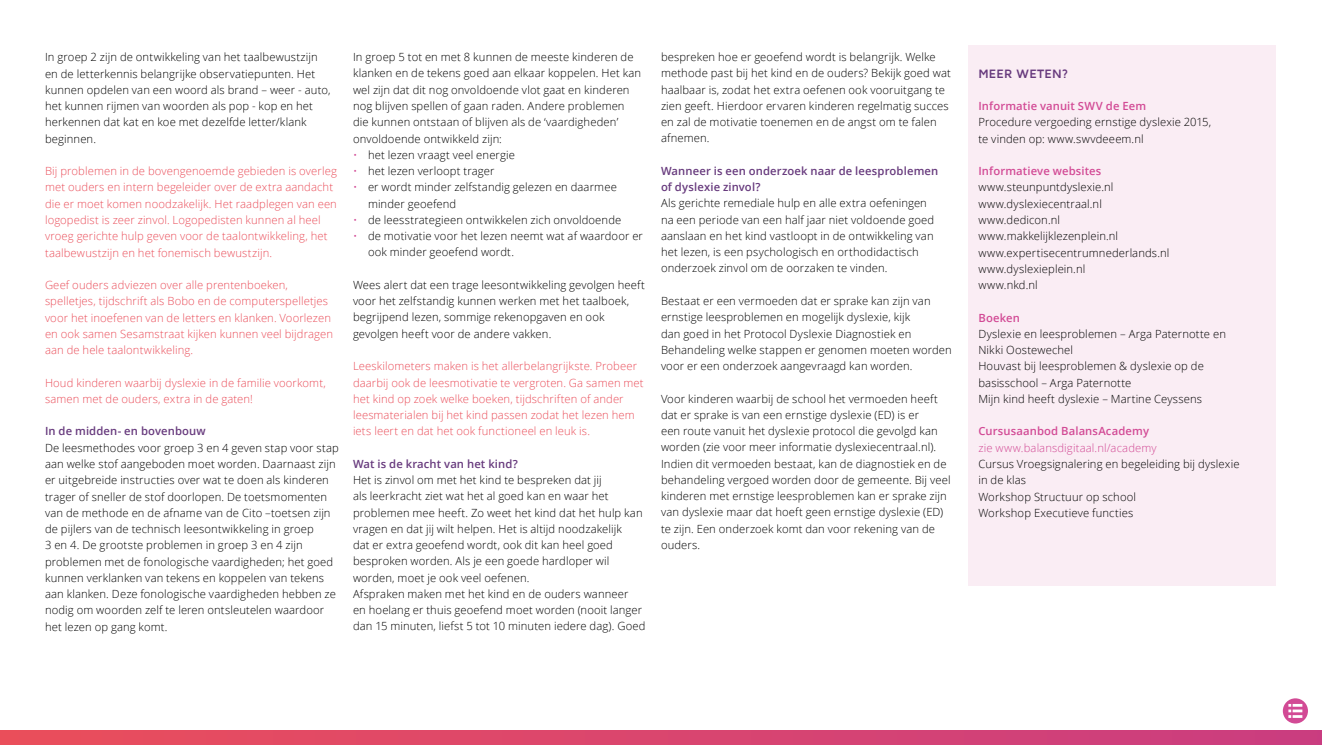
<style>
.page{position:relative;width:1322px;height:745px;background:#fff}
.page>*{position:absolute;margin:0;border:0;box-sizing:border-box;transform-origin:0 0}
.t1{font:700 12.5px "Maven Pro";letter-spacing:.02em;color:#673a7d}
.t2{font:300 11.25px/16.2px "Open Sans";letter-spacing:.01em;color:#000}
.t3{font:300 11.25px/16.2px "Open Sans";letter-spacing:.01em;color:#ea4e5a}
.t4{font:600 11.25px/16.2px "Open Sans";letter-spacing:.01em;color:#673a7d}
.t5{font:600 11.25px "Open Sans";letter-spacing:.01em;color:#d24a95}
.t6{font:300 11.25px "Open Sans";letter-spacing:.01em;color:#d24a95}
.s1{color:#d24a95}
</style>
<div class="page">
<svg style="left:0;top:730px;width:1322px;height:14px;background:#d9456d"></svg>
<svg style="left:1283px;top:698px;width:25px;height:25px"></svg>
<div style="left:968px;top:45px;width:307px;height:540px;background:#faedf4"></div>
<p class="t2" style="left:45px;top:49px;width:287px">In groep 2 zijn de ontwikkeling van het taalbewustzijn en de letterkennis belangrijke observatiepunten. Het kunnen opdelen van een woord als brand – weer - auto, het kunnen rijmen van woorden als pop - kop en het herkennen dat kat en koe met dezelfde letter/klank beginnen.</p>
<p class="t3" style="left:45px;top:162px;width:293px">Bij problemen in de bovengenoemde gebieden is overleg met ouders en intern begeleider over de extra aandacht die er moet komen noodzakelijk. Het raadplegen van een logopedist is zeer zinvol. Logopedisten kunnen al heel vroeg gerichte hulp geven voor de taalontwikkeling, het taalbewustzijn en het fonemisch bewustzijn.</p>
<p class="t3" style="left:45px;top:276px;width:289px">Geef ouders adviezen over alle prentenboeken, spelletjes, tijdschrift als Bobo en de computerspelletjes voor het inoefenen van de letters en klanken. Voorlezen en ook samen Sesamstraat kijken kunnen veel bijdragen aan de hele taalontwikkeling.</p>
<p class="t3" style="left:45px;top:374px;width:282px">Houd kinderen waarbij dyslexie in de familie voorkomt, samen met de ouders, extra in de gaten!</p>
<p class="t4" style="left:45px;top:422px;width:162px">In de midden- en bovenbouw</p>
<p class="t2" style="left:45px;top:439px;width:295px">De leesmethodes voor groep 3 en 4 geven stap voor stap aan welke stof aangeboden moet worden. Daarnaast zijn er uitgebreide instructies over wat te doen als kinderen trager of sneller de stof doorlopen. De toetsmomenten van de methode en de afname van de Cito –toetsen zijn de pijlers van de technisch leesontwikkeling in groep<br>3 en 4. De grootste problemen in groep 3 en 4 zijn problemen met de fonologische vaardigheden; het goed kunnen verklanken van tekens en koppelen van tekens aan klanken. Deze fonologische vaardigheden hebben ze nodig om woorden zelf te leren ontsleutelen waardoor het lezen op gang komt.</p>
<p class="t2" style="left:353px;top:49px;width:290px">In groep 5 tot en met 8 kunnen de meeste kinderen de klanken en de tekens goed aan elkaar koppelen. Het kan wel zijn dat dit nog onvoldoende vlot gaat en kinderen nog blijven spellen of gaan raden. Andere problemen die kunnen ontstaan of blijven als de ‘vaardigheden’ onvoldoende ontwikkeld zijn:</p>
<p class="t2" style="left:353px;top:146px;width:163px"><span class="s1">•</span> het lezen vraagt veel energie</p>
<p class="t2" style="left:353px;top:162px;width:143px"><span class="s1">•</span> het lezen verloopt trager</p>
<p class="t2" style="left:368px;top:179px;width:250px;text-indent:-15px"><span class="s1">•</span> er wordt minder zelfstandig gelezen en daarmee minder geoefend</p>
<p class="t2" style="left:353px;top:211px;width:270px"><span class="s1">•</span> de leesstrategieen ontwikkelen zich onvoldoende</p>
<p class="t2" style="left:368px;top:227px;width:276px;text-indent:-15px"><span class="s1">•</span> de motivatie voor het lezen neemt wat af waardoor er ook minder geoefend wordt.</p>
<p class="t2" style="left:353px;top:276px;width:293px">Wees alert dat een trage leesontwikkeling gevolgen heeft voor het zelfstandig kunnen werken met het taalboek, begrijpend lezen, sommige rekenopgaven en ook gevolgen heeft voor de andere vakken.</p>
<p class="t3" style="left:353px;top:357px;width:292px">Leeskilometers maken is het allerbelangrijkste. Probeer daarbij ook de leesmotivatie te vergroten. Ga samen met het kind op zoek welke boeken, tijdschriften of ander leesmaterialen bij het kind passen zodat het lezen hem iets leert en dat het ook functioneel en leuk is.</p>
<p class="t4" style="left:353px;top:455px;width:166px">Wat is de kracht van het kind?</p>
<p class="t2" style="left:353px;top:471px;width:294px">Het is zinvol om met het kind te bespreken dat jij<br>als leerkracht ziet wat het al goed kan en waar het problemen mee heeft. Zo weet het kind dat het hulp kan vragen en dat jij wilt helpen. Het is altijd noodzakelijk<br>dat er extra geoefend wordt, ook dit kan heel goed besproken worden. Als je een goede hardloper wil worden, moet je ook veel oefenen.<br>Afspraken maken met het kind en de ouders wanneer<br>en hoelang er thuis geoefend moet worden (nooit langer dan 15 minuten, liefst 5 tot 10 minuten iedere dag). Goed</p>
<p class="t2" style="left:661px;top:48px;width:291px">bespreken hoe er geoefend wordt is belangrijk. Welke methode past bij het kind en de ouders? Bekijk goed wat haalbaar is, zodat het extra oefenen ook vooruitgang te zien geeft. Hierdoor ervaren kinderen regelmatig succes en zal de motivatie toenemen en de angst om te falen afnemen.</p>
<p class="t4" style="left:661px;top:162px;width:279px">Wanneer is een onderzoek naar de leesproblemen of dyslexie zinvol?</p>
<p class="t2" style="left:661px;top:195px;width:275px">Als gerichte remediale hulp en alle extra oefeningen na een periode van een half jaar niet voldoende goed aanslaan en het kind vastloopt in de ontwikkeling van het lezen, is een psychologisch en orthodidactisch onderzoek zinvol om de oorzaken te vinden.</p>
<p class="t2" style="left:661px;top:292px;width:292px">Bestaat er een vermoeden dat er sprake kan zijn van ernstige leesproblemen en mogelijk dyslexie, kijk<br>dan goed in het Protocol Dyslexie Diagnostiek en Behandeling welke stappen er genomen moeten worden voor er een onderzoek aangevraagd kan worden.</p>
<p class="t2" style="left:661px;top:390px;width:291px">Voor kinderen waarbij de school het vermoeden heeft dat er sprake is van een ernstige dyslexie (ED) is er<br>een route vanuit het dyslexie protocol die gevolgd kan worden (zie voor meer informatie dyslexiecentraal.nl).<br>Indien dit vermoeden bestaat, kan de diagnostiek en de behandeling vergoed worden door de gemeente. Bij veel kinderen met ernstige leesproblemen kan er sprake zijn van dyslexie maar dat hoeft geen ernstige dyslexie (ED) te zijn. Een onderzoek komt dan voor rekening van de ouders.</p>
<p class="t1" style="left:978px;top:67px;width:91px">MEER WETEN?</p>
<p class="t5" style="left:978px;top:98px;width:169px">Informatie vanuit SWV de Eem</p>
<p class="t2" style="left:978px;top:114px;width:234px">Procedure vergoeding ernstige dyslexie 2015, te vinden op: www.swvdeeem.nl</p>
<p class="t5" style="left:978px;top:163px;width:124px">Informatieve websites</p>
<p class="t2" style="left:978px;top:179px;width:192px">www.steunpuntdyslexie.nl www.dyslexiecentraal.nl www.dedicon.nl www.makkelijklezenplein.nl www.expertisecentrumnederlands.nl www.dyslexieplein.nl<br>www.nkd.nl</p>
<p class="t5" style="left:978px;top:309px;width:43px">Boeken</p>
<p class="t2" style="left:978px;top:325px;width:249px">Dyslexie en leesproblemen – Arga Paternotte en Nikki Oostewechel<br>Houvast bij leesproblemen &amp; dyslexie op de basisschool – Arga Paternotte<br>Mijn kind heeft dyslexie – Martine Ceyssens</p>
<p class="t5" style="left:978px;top:423px;width:172px">Cursusaanbod BalansAcademy</p>
<p class="t6" style="left:978px;top:439px;width:180px">zie www.balansdigitaal.nl/academy</p>
<p class="t2" style="left:978px;top:455px;width:263px">Cursus Vroegsignalering en begeleiding bij dyslexie in de klas<br>Workshop Structuur op school<br>Workshop Executieve functies</p>
</div>
